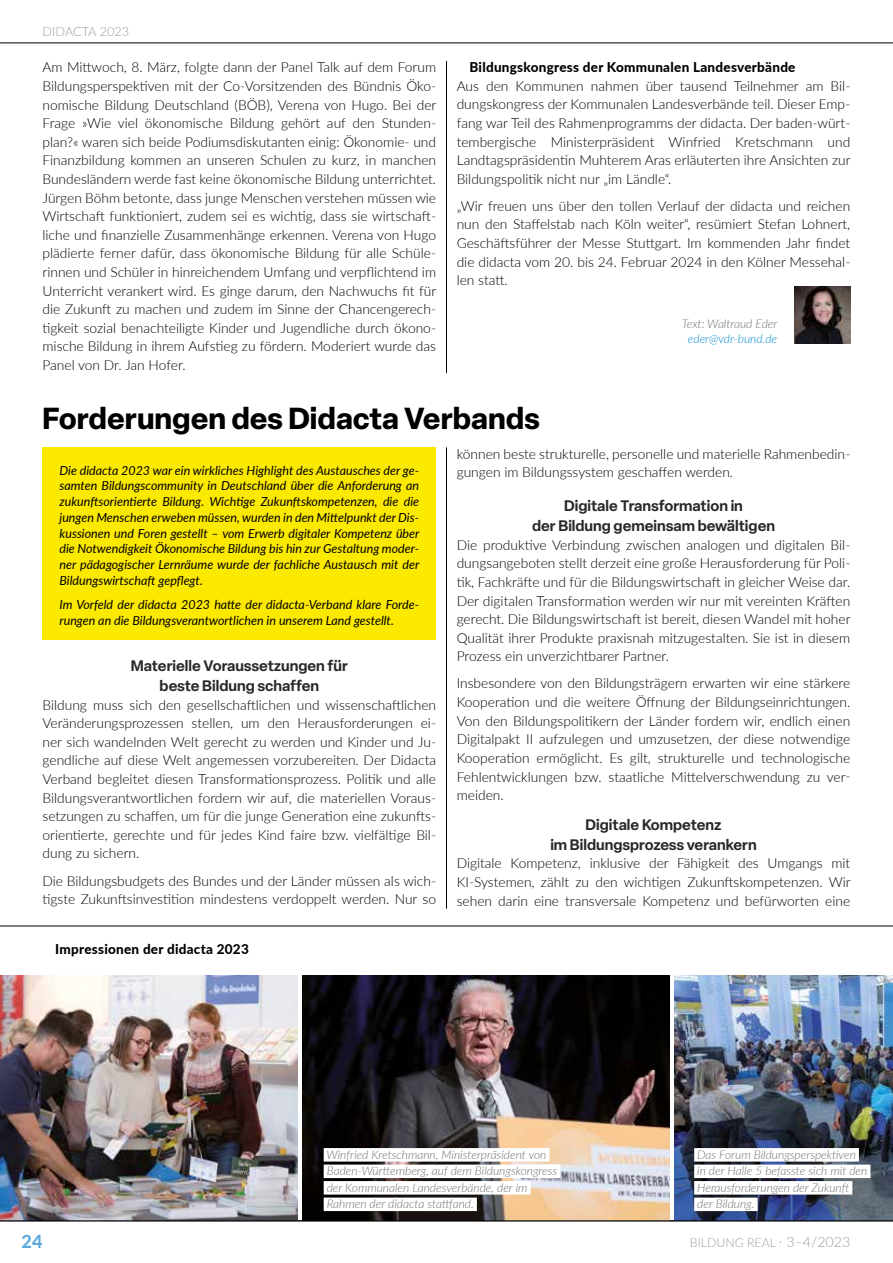
<style>
.page{position:relative;width:893px;height:1263px;background:#fff}
.page>*{position:absolute;margin:0;border:0;box-sizing:border-box;transform-origin:0 0}
.t1{font:700 30px "Elza";color:#000}
.t2{font:800 18px "Lato";color:#5ea9de}
.t3{font:600 15px/19.8px "Elza";color:#282827;text-align:center}
.t4{font:300 13.8px/18.6px "Lato";color:#000;text-align:justify}
.t5{font:800 13.5px "Lato";letter-spacing:.02em;color:#000}
.t6{font:300 12.75px "Lato";color:#9d9d9c}
.t7{font:italic 12.45px/15.8px "Lato";color:#000;text-align:justify}
.t8{font:300 12.3px "Lato";color:#9d9d9c}
.t9{font:italic 300 12px/16.5px "Lato";color:#706f6f}
.t10{font:italic 300 12px "Lato";color:#008bd2}
.s1{font-size:14.25px}
</style>
<div class="page">
<hr style="left:0;top:43px;width:893px;height:1px;background:#000">
<hr style="left:446px;top:448px;width:1px;height:460px;background:#000">
<div style="left:43px;top:448px;width:393px;height:192px;background:#fce900"></div>
<img style="left:0;top:976px;width:297px;height:244px">
<img style="left:675px;top:976px;width:218px;height:244px">
<img style="left:302px;top:976px;width:367px;height:244px">
<div style="left:694px;top:1148px;width:165px;height:13px;background:#fff"></div>
<div style="left:694px;top:1164px;width:176px;height:14px;background:#fff"></div>
<div style="left:694px;top:1181px;width:158px;height:13px;background:#fff"></div>
<div style="left:694px;top:1197px;width:64px;height:14px;background:#fff"></div>
<hr style="left:446px;top:61px;width:1px;height:312px;background:#000">
<img style="left:794px;top:287px;width:56px;height:56px">
<div style="left:324px;top:1148px;width:225px;height:13px;background:#fff"></div>
<div style="left:324px;top:1164px;width:236px;height:14px;background:#fff"></div>
<div style="left:324px;top:1181px;width:207px;height:13px;background:#fff"></div>
<div style="left:324px;top:1197px;width:153px;height:14px;background:#fff"></div>
<hr style="left:0;top:926px;width:893px;height:1px;background:#000">
<hr style="left:0;top:1220px;width:893px;height:1px;background:#000">
<p class="t6" style="left:43px;top:22px;width:88px">DIDACTA 2023</p>
<p class="t4" style="left:43px;top:58px;width:395px">Am Mittwoch, 8. März, folgte dann der Panel Talk auf dem Forum Bildungsperspektiven mit der Co-Vorsitzenden des Bündnis Öko&shy;nomische Bildung Deutschland (BÖB), Verena von Hugo. Bei der Frage »Wie viel ökonomische Bildung gehört auf den Stunden&shy;plan?« waren sich beide Podiumsdiskutanten einig: Ökonomie- und Finanzbildung kommen an unseren Schulen zu kurz, in manchen Bundesländern werde fast keine ökonomische Bildung unterrichtet.<br>Jürgen Böhm betonte, dass junge Menschen verstehen müssen wie Wirtschaft funktioniert, zudem sei es wichtig, dass sie wirtschaft&shy;liche und finanzielle Zusammenhänge erkennen. Verena von Hugo plädierte ferner dafür, dass ökonomische Bildung für alle Schüle&shy;rinnen und Schüler in hinreichendem Umfang und verpflichtend im Unterricht verankert wird. Es ginge darum, den Nachwuchs fit für die Zukunft zu machen und zudem im Sinne der Chancengerech&shy;tigkeit sozial benachteiligte Kinder und Jugendliche durch ökono&shy;mische Bildung in ihrem Aufstieg zu fördern. Moderiert wurde das Panel von Dr. Jan Hofer.</p>
<p class="t5" style="left:469px;top:57px;width:328px">Bildungskongress der Kommunalen Landesverbände</p>
<p class="t4" style="left:457px;top:76px;width:395px">Aus den Kommunen nahmen über tausend Teilnehmer am Bil&shy;dungskongress der Kommunalen Landesverbände teil. Dieser Emp&shy;fang war Teil des Rahmenprogramms der didacta. Der baden-würt&shy;tembergische Ministerpräsident Winfried Kretschmann und Landtagspräsidentin Muhterem Aras erläuterten ihre Ansichten zur Bildungspolitik nicht nur „im Ländle“.</p>
<p class="t4" style="left:457px;top:196px;width:395px">„Wir freuen uns über den tollen Verlauf der didacta und reichen nun den Staffelstab nach Köln weiter“, resümiert Stefan Lohnert, Geschäftsführer der Messe Stuttgart. Im kommenden Jahr findet die didacta vom 20. bis 24. Februar 2024 in den Kölner Messehal&shy;len statt.</p>
<p class="t9" style="left:682px;top:315px;width:97px">Text: Waltraud Eder</p>
<p class="t10" style="left:688px;top:331px;width:91px">eder@vdr-bund.de</p>
<h1 class="t1" style="left:43px;top:397px;width:499px">Forderungen des Didacta Verbands</h1>
<p class="t7" style="left:60px;top:462px;width:361px">Die didacta 2023 war ein wirkliches Highlight des Austausches der ge&shy;samten Bildungscommunity in Deutschland über die Anforderung an zukunftsorientierte Bildung. Wichtige Zukunftskompetenzen, die die jungen Menschen erweben müssen, wurden in den Mittelpunkt der Dis&shy;kussionen und Foren gestellt – vom Erwerb digitaler Kompetenz über die Notwendigkeit Ökonomische Bildung bis hin zur Gestaltung moder&shy;ner pädagogischer Lernräume wurde der fachliche Austausch mit der Bildungswirtschaft gepflegt.</p>
<p class="t7" style="left:60px;top:596px;width:361px">Im Vorfeld der didacta 2023 hatte der didacta-Verband klare Forde&shy;rungen an die Bildungsverantwortlichen in unserem Land gestellt.</p>
<p class="t3" style="left:131px;top:656px;width:219px">Materielle Voraussetzungen für beste Bildung schaffen</p>
<p class="t4" style="left:43px;top:695px;width:395px">Bildung muss sich den gesellschaftlichen und wissenschaftlichen Veränderungsprozessen stellen, um den Herausforderungen ei&shy;ner sich wandelnden Welt gerecht zu werden und Kinder und Ju&shy;gendliche auf diese Welt angemessen vorzubereiten. Der Didacta Verband begleitet diesen Transformationsprozess. Politik und alle Bildungsverantwortlichen fordern wir auf, die materiellen Voraus&shy;setzungen zu schaffen, um für die junge Generation eine zukunfts&shy;orientierte, gerechte und für jedes Kind faire bzw. vielfältige Bil&shy;dung zu sichern.</p>
<p class="t4" style="left:43px;top:871px;width:395px">Die Bildungsbudgets des Bundes und der Länder müssen als wich&shy;tigste Zukunftsinvestition mindestens verdoppelt werden. Nur so</p>
<p class="t5" style="left:55px;top:938px;width:195px">Impressionen der didacta 2023</p>
<p class="t4" style="left:457px;top:444px;width:395px">können beste strukturelle, personelle und materielle Rahmenbedin&shy;gungen im Bildungssystem geschaffen werden.</p>
<p class="t3" style="left:532px;top:496px;width:244px">Digitale Transformation in<br>der Bildung gemeinsam bewältigen</p>
<p class="t4" style="left:457px;top:535px;width:395px">Die produktive Verbindung zwischen analogen und digitalen Bil&shy;dungsangeboten stellt derzeit eine große Herausforderung für Poli&shy;tik, Fachkräfte und für die Bildungswirtschaft in gleicher Weise dar.<br>Der digitalen Transformation werden wir nur mit vereinten Kräften gerecht. Die Bildungswirtschaft ist bereit, diesen Wandel mit hoher Qualität ihrer Produkte praxisnah mitzugestalten. Sie ist in diesem Prozess ein unverzichtbarer Partner.</p>
<p class="t4" style="left:457px;top:674px;width:395px">Insbesondere von den Bildungsträgern erwarten wir eine stärkere Kooperation und die weitere Öffnung der Bildungseinrichtungen.<br>Von den Bildungspolitikern der Länder fordern wir, endlich einen Digitalpakt II aufzulegen und umzusetzen, der diese notwendige Kooperation ermöglicht. Es gilt, strukturelle und technologische Fehlentwicklungen bzw. staatliche Mittelverschwendung zu ver&shy;meiden.</p>
<p class="t3" style="left:550px;top:814px;width:208px">Digitale Kompetenz<br>im Bildungsprozess verankern</p>
<p class="t4" style="left:457px;top:854px;width:395px">Digitale Kompetenz, inklusive der Fähigkeit des Umgangs mit KI-Systemen, zählt zu den wichtigen Zukunftskompetenzen. Wir sehen darin eine transversale Kompetenz und befürworten eine</p>
<p class="t9" style="left:326px;top:1145px;width:232px">Winfried Kretschmann, Ministerpräsident von Baden-Württemberg, auf dem Bildungskongress der Kommunalen Landesverbände, der im Rahmen der didacta stattfand.</p>
<p class="t9" style="left:697px;top:1145px;width:172px">Das Forum Bildungsperspektiven in der Halle 5 befasste sich mit den<br>Herausforderungen der Zukunft der Bildung.</p>
<h2 class="t2" style="left:22px;top:1228px;width:22px">24</h2>
<p class="t8" style="left:690px;top:1234px;width:162px">BILDUNG REAL <span class="s1">· 3–4/2023</span></p>
</div>
